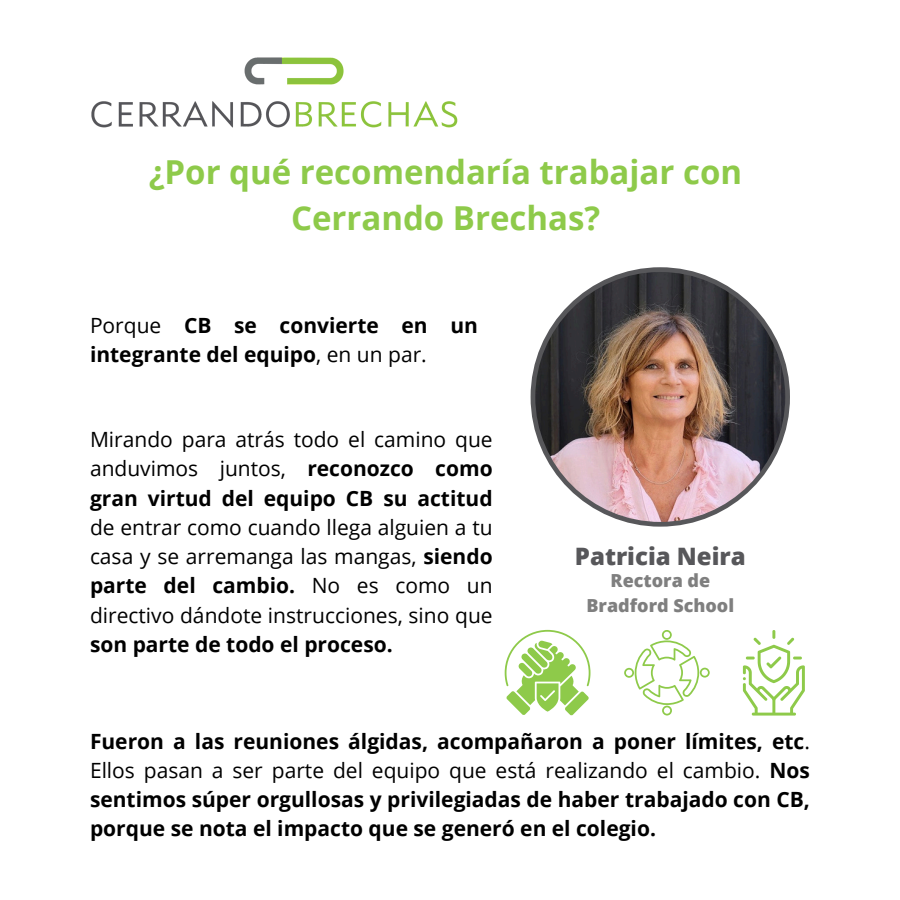
<style>
.page{position:relative;width:900px;height:900px;background:#fff}
.page>*{position:absolute;margin:0;border:0;box-sizing:border-box;transform-origin:0 0}
.t1{font:700 33px/45.8px "Open Sans";color:#8eca4a;text-align:center}
.t2{font:800 24px "Open Sans";color:#57575a}
.t3{font:700 21px/29.2px "Open Sans";color:#000}
.t4{font:21px/29.2px "Open Sans";color:#000;text-align:justify}
.t5{font:800 18px "Open Sans";color:#7f7f7f}
.s1{font-weight:400}
.s2{font-weight:700}
</style>
<div class="page">
<img style="left:91px;top:57px;width:367px;height:71px">
<img style="left:531px;top:267px;width:259px;height:260px">
<svg style="left:505px;top:630px;width:85px;height:85px"></svg>
<svg style="left:624px;top:630px;width:86px;height:86px"></svg>
<svg style="left:743px;top:630px;width:62px;height:86px"></svg>
<h1 class="t1" style="left:149px;top:148px;width:595px">¿Por qué recomendaría trabajar con<br>Cerrando Brechas?</h1>
<h3 class="t3" style="left:90px;top:310px;width:389px"><span class="s1">Porque</span> CB se convierte en un integrante del equipo<span class="s1">, en un par.</span></h3>
<h3 class="t4" style="left:90px;top:424px;width:404px">Mirando para atrás todo el camino que anduvimos juntos, <span class="s2">reconozco como gran virtud del equipo CB su actitud </span>de entrar como cuando llega alguien a tu casa y se arremanga las mangas, <span class="s2">siendo parte del cambio.</span> No es como un directivo dá ndote instrucciones, sino que <span class="s2">son parte de todo el proceso.</span></h3>
<p class="t2" style="left:575px;top:539px;width:172px">Patricia Neira</p>
<p class="t5" style="left:611px;top:568px;width:101px">Rectora de</p>
<p class="t5" style="left:586px;top:593px;width:149px">Bradford School</p>
<h2 class="t3" style="left:90px;top:726px;width:721px;text-align:justify">Fueron a las reuniones á lgidas, acompañaron a poner límites, etc<span class="s1">.<br>Ellos pasan a ser parte del equipo que está realizando el cambio.</span> Nos sentimos sú per orgullosas y privilegiadas de haber trabajado con CB, porque se nota el impacto que se generó en el colegio.</h2>
</div>
